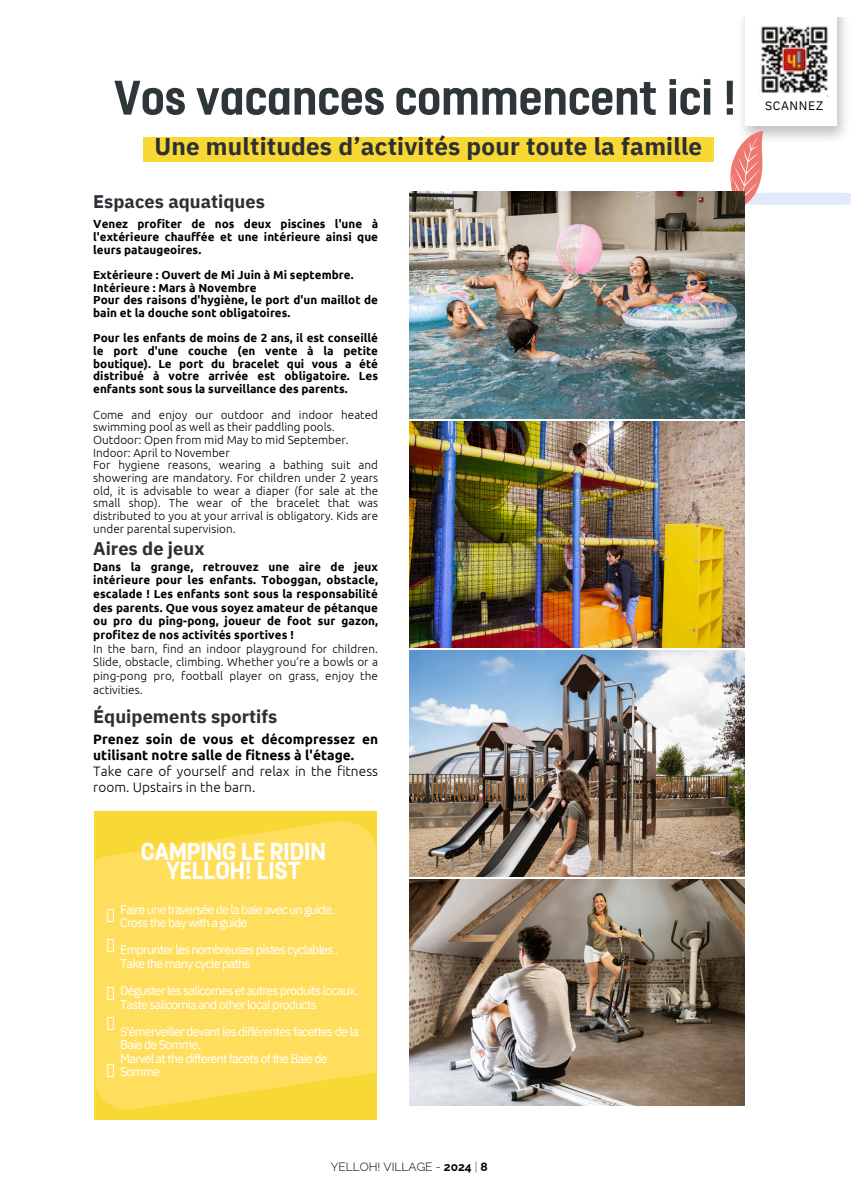
<style>
.page{position:relative;width:851px;height:1191px;background:#fff}
.page>*{position:absolute;margin:0;border:0;box-sizing:border-box;transform-origin:0 0}
.t1{font:700 54.4px "FS Dillon";color:#2e363a}
.t2{font:700 27.6px/19.8px "FS Dillon";color:#fff;text-align:center}
.t3{font:700 24.2px "IBM Plex Sans";letter-spacing:.01em;color:#2d2f35}
.t4{font:700 18.2px "IBM Plex Sans";color:#2d2f35}
.t5{font:700 13.6px/16px "Ubuntu";letter-spacing:.005em;color:#000}
.t6{font:12.6px/13.6px "IBM Plex Sans";letter-spacing:-.065em;color:#fff}
.t7{font:12.2px "IBM Plex Sans";letter-spacing:.055em;color:#000}
.t8{font:300 12px "Raleway";color:#000}
.t9{font:700 11.8px/12.6px "Ubuntu";color:#000;text-align:justify}
.t10{font:300 11.8px/12.6px "Ubuntu";color:#000;text-align:justify}
.s1{font-weight:300}
.s2{font-weight:700}
.s3{font-weight:200}
</style>
<div class="page">
<div style="left:143px;top:138px;width:571px;height:24px;background:#f8d834"></div>
<div style="left:95px;top:811px;width:281px;height:308px;background:#f8d834"></div>
<svg style="left:95px;top:821px;width:281px;height:288px;background:#fedd59"></svg>
<svg style="left:665px;top:131px;width:185px;height:79px"></svg>
<svg style="left:827px;top:17px;width:11px;height:90px"></svg>
<img style="left:759px;top:25px;width:71px;height:69px">
<img style="left:409px;top:192px;width:335px;height:226px">
<img style="left:409px;top:421px;width:335px;height:226px">
<img style="left:409px;top:650px;width:335px;height:226px">
<img style="left:409px;top:879px;width:335px;height:227px">
<svg style="left:107px;top:909px;width:7px;height:13px"></svg>
<svg style="left:107px;top:939px;width:7px;height:13px"></svg>
<svg style="left:107px;top:987px;width:7px;height:13px"></svg>
<svg style="left:107px;top:1017px;width:7px;height:13px"></svg>
<svg style="left:107px;top:1064px;width:7px;height:13px"></svg>
<p class="t1" style="left:114px;top:72px;width:624px">Vos vacances commencent ici !</p>
<p class="t3" style="left:154px;top:130px;width:549px">Une multitudes d’activités pour toute la famille</p>
<p class="t4" style="left:93px;top:189px;width:173px">Espaces aquatiques</p>
<p class="t9" style="left:93px;top:218px;width:286px">Venez profiter de nos deux piscines l'une à l'extérieure chauffée et une intérieure ainsi que leurs pataugeoires.</p>
<h5 class="t9" style="left:93px;top:268px;width:286px;text-align:left">Extérieure : Ouvert de Mi Juin à Mi septembre.<br>Intérieure : Mars à Novembre<br>Pour des raisons d'hygiène, le port d'un maillot de bain et la douche sont obligatoires.</h5>
<h2 class="t9" style="left:93px;top:332px;width:286px">Pour les enfants de moins de 2 ans, il est conseillé le port d'une couche (en vente à la petite boutique). Le port du bracelet qui vous a été distribué à votre arrivée est obligatoire. Les enfants sont sous la surveillance des parents.</h2>
<h3 class="t10" style="left:93px;top:408px;width:286px">Come and enjoy our outdoor and indoor heated swimming pool as well as their paddling pools.</h3>
<h6 class="t10" style="left:93px;top:433px;width:257px">Outdoor: Open from mid May to mid September.</h6>
<h6 class="t10" style="left:93px;top:446px;width:138px">Indoor: April to November</h6>
<h6 class="t10" style="left:93px;top:459px;width:286px">For hygiene reasons, wearing a bathing suit and showering are mandatory. For children under 2 years old, it is advisable to wear a diaper (for sale at the small shop). The wear of the bracelet that was distributed to you at your arrival is obligatory. Kids are under parental supervision.</h6>
<p class="t9" style="left:93px;top:559px;width:286px;line-height:13.6px">Dans la grange, retrouvez une aire de jeux intérieure pour les enfants. Toboggan, obstacle, escalade ! Les enfants sont sous la responsabilité des parents. Que vous soyez amateur de pétanque ou pro du ping-pong, joueur de foot sur gazon, profitez de nos activités sportives !</p>
<p class="t10" style="left:93px;top:641px;width:286px;line-height:13.6px">In the barn, find an indoor playground for children.<br>Slide, obstacle, climbing. Whether you’re a bowls or a ping-pong pro, football player on grass, enjoy the activities.</p>
<p class="t5" style="left:93px;top:731px;width:286px">Prenez soin de vous et décompressez en utilisant notre salle de fitness à l'étage.<br><span class="s1">Take care of yourself and relax in the fitness room. Upstairs in the barn.</span></p>
<h3 class="t4" style="left:93px;top:536px;width:113px">Aires de jeux</h3>
<p class="t4" style="left:93px;top:704px;width:185px">Équipements sportifs</p>
<h3 class="t2" style="left:141px;top:842px;width:186px">CAMPING LE RIDIN<br>YELLOH! LIST</h3>
<h4 class="t6" style="left:120px;top:902px;width:216px">Faire une traversée de la baie avec un guide.<br>Cross the bay with a guide</h4>
<p class="t6" style="left:120px;top:943px;width:220px">Emprunter les nombreuses pistes cyclables .<br>Take the many cycle paths</p>
<p class="t6" style="left:120px;top:983px;width:239px">Déguster les salicornes et autres produits locaux.<br>Taste salicornia and other local products</p>
<p class="t6" style="left:120px;top:1024px;width:240px">S'émerveiller devant les différentes facettes de la<br>Baie de Somme.<br>Marvel at the different facets of the Baie de<br>Somme</p>
<p class="t7" style="left:765px;top:97px;width:60px">SCANNEZ</p>
<p class="t8" style="left:331px;top:1160px;width:158px">YELLOH! VILLAGE - <span class="s2">2024</span> <span class="s3">|</span> <span class="s2">8</span></p>
</div>
